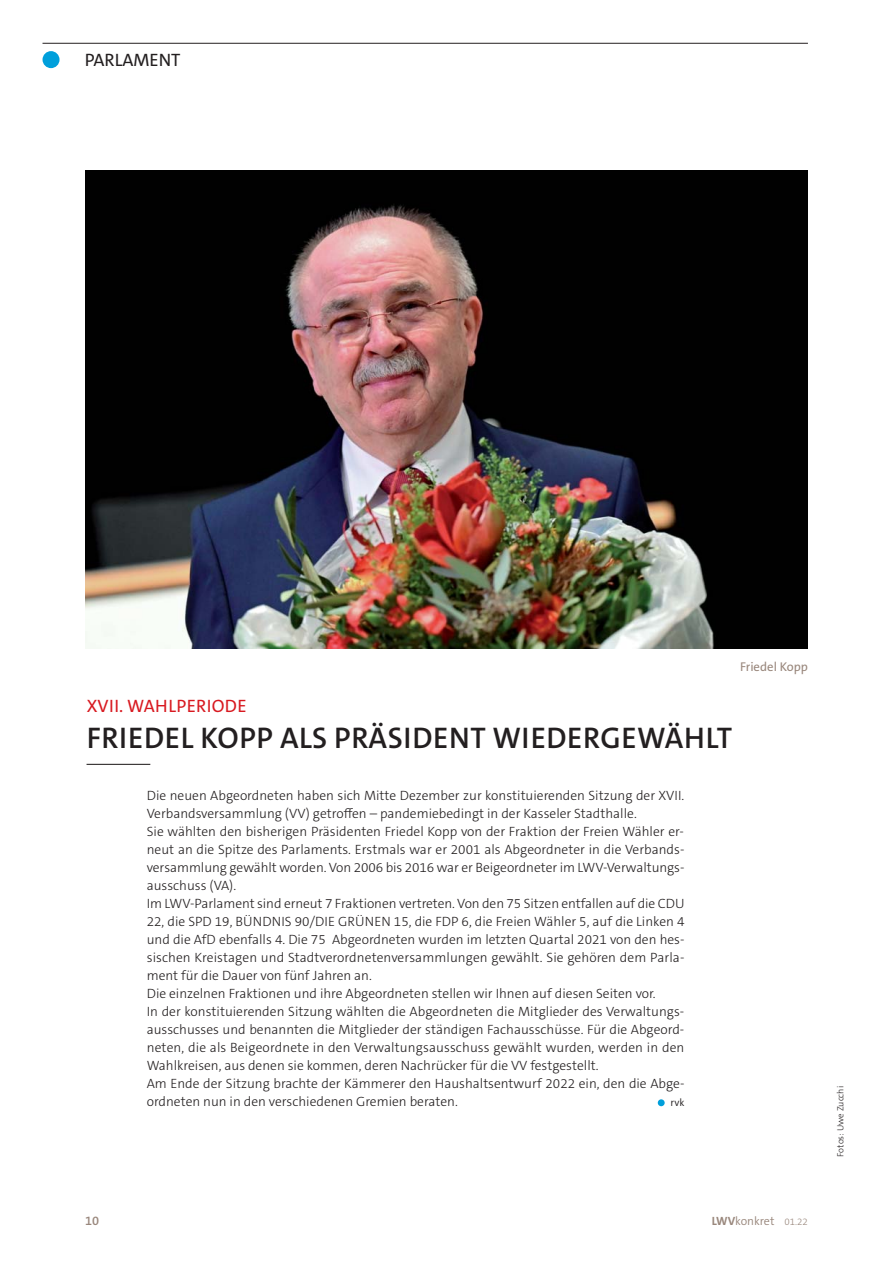
<style>
.page{position:relative;width:893px;height:1263px;background:#fff}
.page>*{position:absolute;margin:0;border:0;box-sizing:border-box;transform-origin:0 0}
.t1{font:600 30px "The Sans C5";letter-spacing:.02em;color:#231f20}
.t2{font:18px "The Sans C5";letter-spacing:.02em;color:#d81920}
.t3{font:18px "The Sans C5";color:#231f20}
.t4{font:300 13.5px/18px "The Sans C5";color:#231f20}
.t5{font:12.75px "The Sans B W5 Plain";color:#99877c}
.t6{font:600 12.75px "The Sans C5";color:#99877c}
.t7{font:300 12px "The Sans C5";color:#99877c}
.t8{font:300 10.5px "The Sans C5";color:#231f20}
.t9{font:300 9px "The Sans C5";color:#231f20}
.s1{font-weight:700}
.s2{font-size:9.75px}
</style>
<div class="page">
<hr style="left:43px;top:43px;width:765px;height:1px;background:#231f20">
<div style="left:43px;top:51px;width:17px;height:17px;background:#009fdb;border-radius:50%"></div>
<img style="left:85px;top:170px;width:722px;height:478px">
<div style="left:658px;top:1099px;width:7px;height:7px;background:#009fdb;border-radius:50%"></div>
<hr style="left:87px;top:764px;width:63px;height:1px;background:#231f20">
<p class="t3" style="left:85px;top:51px;width:97px">PARLAMENT</p>
<p class="t5" style="left:740px;top:661px;width:69px">Friedel Kopp</p>
<h1 class="t2" style="left:87px;top:697px;width:161px">XVII. WAHLPERIODE</h1>
<h2 class="t1" style="left:87px;top:723px;width:647px">FRIEDEL KOPP ALS PRÄSIDENT WIEDERGEWÄHLT</h2>
<p class="t4" style="left:147px;top:787px;width:539px">Die neuen Abgeordneten haben sich Mitte Dezember zur konstituierenden Sitzung der XVII.<br>Verbandsversammlung (VV) getroffen – pandemiebedingt in der Kasseler Stadthalle.<br>Sie wählten den bisherigen Präsidenten Friedel Kopp von der Fraktion der Freien Wähler er&shy;neut an die Spitze des Parlaments. Erstmals war er 2001 als Abgeordneter in die Verbands&shy;versammlung gewählt worden. Von 2006 bis 2016 war er Beigeordneter im LWV-Verwaltungs&shy;ausschuss (VA).<br>Im LWV-Parlament sind erneut 7 Fraktionen vertreten. Von den 75 Sitzen entfallen auf die CDU 22, die SPD 19, BÜNDNIS 90/DIE GRÜNEN 15, die FDP 6, die Freien Wähler 5, auf die Linken 4 und die AfD ebenfalls 4. Die 75 Abgeordneten wurden im letzten Quartal 2021 von den hes&shy;sischen Kreistagen und Stadtverordnetenversammlungen gewählt. Sie gehören dem Parla&shy;ment für die Dauer von fünf Jahren an.<br>Die einzelnen Fraktionen und ihre Abgeordneten stellen wir Ihnen auf diesen Seiten vor.<br>In der konstituierenden Sitzung wählten die Abgeordneten die Mitglieder des Verwaltungs&shy;ausschusses und benannten die Mitglieder der ständigen Fachausschüsse. Für die Abgeord&shy;neten, die als Beigeordnete in den Verwaltungsausschuss gewählt wurden, werden in den Wahlkreisen, aus denen sie kommen, deren Nachrücker für die VV festgestellt.<br>Am Ende der Sitzung brachte der Kämmerer den Haushaltsentwurf 2022 ein, den die Abge&shy;ordneten nun in den verschiedenen Gremien beraten.</p>
<p class="t8" style="left:670px;top:1096px;width:15px">rvk</p>
<p class="t9" style="left:836px;top:1157px;width:72px;rotate:-90deg">oF tos: Uwe Zucchi</p>
<p class="t6" style="left:85px;top:1214px;width:16px">10</p>
<p class="t7" style="left:712px;top:1214px;width:98px"><span class="s1">LWV</span>konkret <span class="s2">01.22</span></p>
</div>
